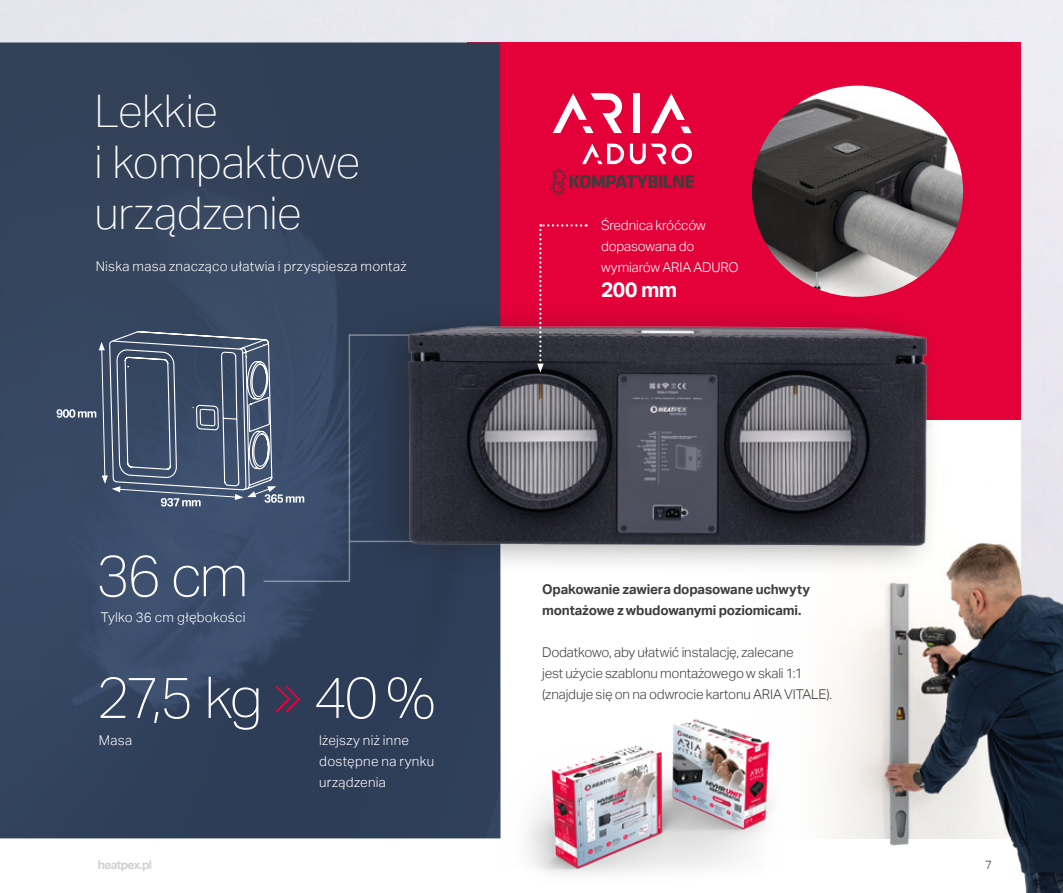
<style>
.page{position:relative;width:1063px;height:893px;background:#fff}
.page>*{position:absolute;margin:0;border:0;box-sizing:border-box;transform-origin:0 0}
.t1{font:100 57.75px "Aktiv Grotesk";letter-spacing:-.05em;color:#fff}
.t2{font:100 45px "Aktiv Grotesk";letter-spacing:-.01em;color:#fff}
.t3{font:700 21px "Aktiv Grotesk";color:#fff}
.t4{font:700 19.35px "Klavika Basic";letter-spacing:-.035em;color:#3d3d3c}
.t5{font:300 13.5px/21px "Aktiv Grotesk";letter-spacing:-.01em;color:#3d3d3c}
.t6{font:300 13.5px "Aktiv Grotesk";letter-spacing:.02em;color:#fff}
.t7{font:700 13.5px/21px "Aktiv Grotesk";letter-spacing:-.015em;color:#3d3d3c}
.t8{font:300 13.5px/21px "Aktiv Grotesk";letter-spacing:-.01em;color:#fff}
.t9{font:700 12px "Aktiv Grotesk";letter-spacing:-.05em;color:#d1d1d1}
.t10{font:300 12px "Aktiv Grotesk";color:#3d3d3c}
</style>
<div class="page">
<div style="left:0;top:0;width:1063px;height:421px;background:#eae9f1"></div>
<img style="left:526px;top:719px;width:225px;height:156px">
<img style="left:751px;top:421px;width:312px;height:472px">
<div style="left:467px;top:43px;width:553px;height:381px;background:#e4013a"></div>
<img style="left:751px;top:617px;width:269px;height:221px">
<img style="left:0;top:43px;width:501px;height:795px">
<img style="left:752px;top:86px;width:211px;height:211px;border-radius:106px">
<hr style="left:264px;top:581px;width:85px;height:1px;background:#fff">
<img style="left:327px;top:181px;width:720px;height:436px">
<svg style="left:553px;top:93px;width:69px;height:40px"></svg>
<div style="left:633px;top:93px;width:7px;height:40px;background:#fff"></div>
<svg style="left:651px;top:93px;width:41px;height:40px"></svg>
<svg style="left:630px;top:144px;width:62px;height:20px"></svg>
<svg style="left:582px;top:144px;width:42px;height:20px"></svg>
<svg style="left:551px;top:169px;width:15px;height:26px"></svg>
<svg style="left:108px;top:169px;width:194px;height:611px;background:#374863"></svg>
<svg style="left:57px;top:340px;width:247px;height:166px;background:#4b5b75"></svg>
<svg style="left:537px;top:224px;width:50px;height:149px"></svg>
<p class="t2" style="left:95px;top:86px;width:125px">Lekkie</p>
<p class="t2" style="left:95px;top:137px;width:267px">i kompaktowe</p>
<p class="t2" style="left:95px;top:188px;width:209px">urządzenie</p>
<p class="t6" style="left:96px;top:259px;width:312px">Niska masa znacząco ułatwia i przyspiesza montaż</p>
<p class="t1" style="left:96px;top:543px;width:154px">36 cm</p>
<p class="t6" style="left:101px;top:609px;width:146px">Tylko 36 cm głębokości</p>
<p class="t1" style="left:96px;top:665px;width:168px">27,5 kg</p>
<p class="t6" style="left:99px;top:733px;width:35px">Masa</p>
<p class="t1" style="left:313px;top:665px;width:124px">40 %</p>
<p class="t6" style="left:319px;top:732px;width:91px">lżejszy niż inne</p>
<p class="t6" style="left:319px;top:753px;width:116px">dostępne na rynku</p>
<p class="t6" style="left:319px;top:774px;width:68px">urządzenia</p>
<p class="t4" style="left:568px;top:168px;width:128px">KOMPATYBILNE</p>
<p class="t8" style="left:601px;top:215px;width:139px">Średnica króćców dopasowana do wymiarów ARIA ADURO</p>
<p class="t3" style="left:601px;top:278px;width:78px">200 mm</p>
<p class="t7" style="left:542px;top:579px;width:269px">Opakowanie zawiera dopasowane uchwyty montażowe z wbudowanymi poziomicami.</p>
<p class="t5" style="left:542px;top:642px;width:291px">Dodatkowo, aby ułatwić instalację, zalecane<br>jest użycie szablonu montażowego w skali 1:1 (znajduje się on na odwrocie kartonu ARIA VITALE).</p>
<p class="t9" style="left:98px;top:858px;width:56px">heatpex.pl</p>
<p class="t10" style="left:985px;top:858px;width:9px">7</p>
</div>
